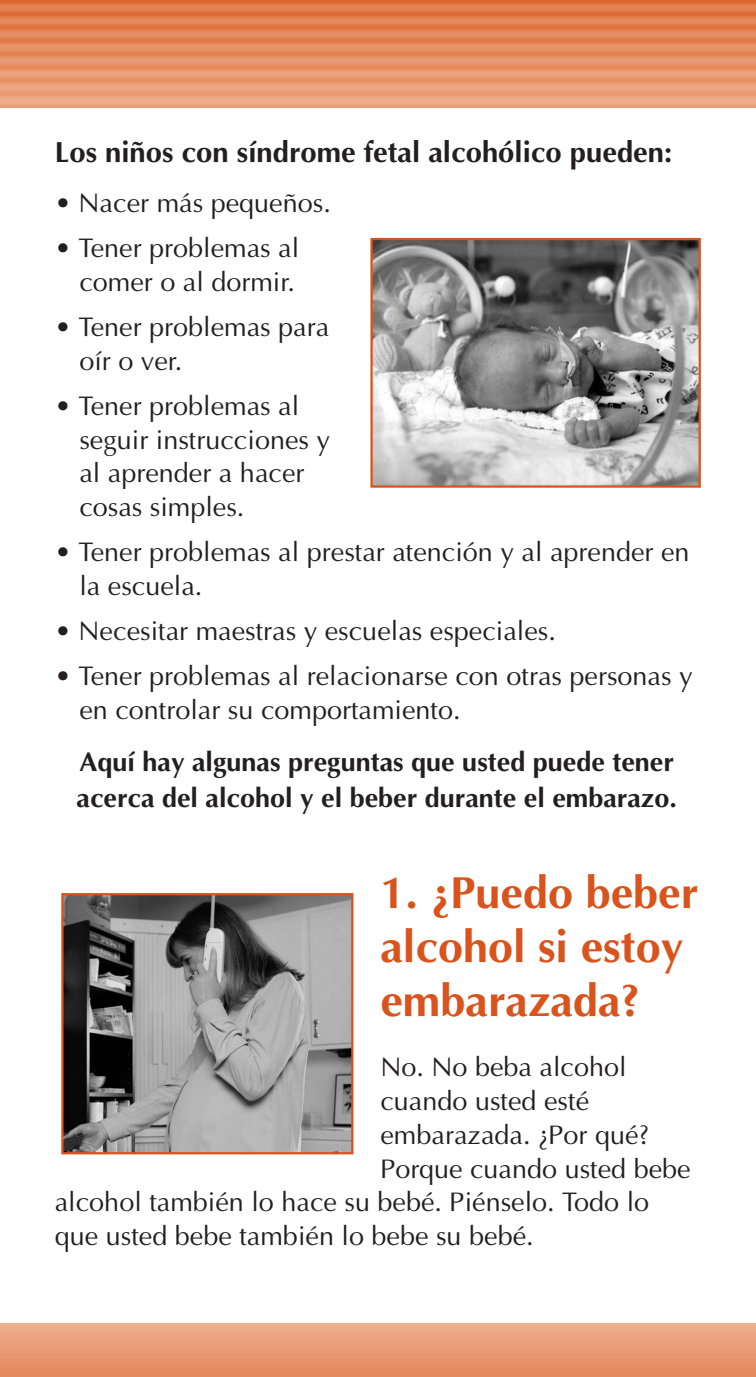
<style>
.page{position:relative;width:756px;height:1377px;background:#fff}
.page>*{position:absolute;margin:0;border:0;box-sizing:border-box;transform-origin:0 0}
.t1{font:700 45px/54px "Optima";color:#d9531c}
.t2{font:700 29.25px "Optima";color:#231f20}
.t3{font:27px/33.8px "Optima";color:#231f20}
.t4{font:700 27px/36px "Optima";color:#231f20}
</style>
<div class="page">
<div style="left:0;top:0;width:756px;height:5px;background:#dc642e"></div>
<div style="left:0;top:3px;width:756px;height:5px;background:#df713f"></div>
<div style="left:0;top:4px;width:756px;height:5px;background:#e27f51"></div>
<div style="left:0;top:6px;width:756px;height:5px;background:#e38356"></div>
<div style="left:0;top:9px;width:756px;height:5px;background:#e28152"></div>
<div style="left:0;top:10px;width:756px;height:5px;background:#e27c4c"></div>
<div style="left:0;top:11px;width:756px;height:5px;background:#e07644"></div>
<div style="left:0;top:12px;width:756px;height:5px;background:#de6c36"></div>
<div style="left:0;top:16px;width:756px;height:5px;background:#e07744"></div>
<div style="left:0;top:17px;width:756px;height:5px;background:#e38456"></div>
<hr style="left:0;top:19px;width:756px;height:4px;background:#e4895d">
<div style="left:0;top:23px;width:756px;height:5px;background:#e28356"></div>
<div style="left:0;top:24px;width:756px;height:5px;background:#e17d4e"></div>
<div style="left:0;top:25px;width:756px;height:5px;background:#e0733f"></div>
<div style="left:0;top:29px;width:756px;height:5px;background:#e27b4a"></div>
<div style="left:0;top:30px;width:756px;height:5px;background:#e5895c"></div>
<hr style="left:0;top:32px;width:756px;height:4px;background:#e58d62">
<div style="left:0;top:36px;width:756px;height:5px;background:#e58b60"></div>
<div style="left:0;top:37px;width:756px;height:5px;background:#e48659"></div>
<div style="left:0;top:38px;width:756px;height:5px;background:#e27f50"></div>
<div style="left:0;top:39px;width:756px;height:5px;background:#e27b49"></div>
<div style="left:0;top:43px;width:756px;height:5px;background:#e4865a"></div>
<div style="left:0;top:44px;width:756px;height:5px;background:#e79269"></div>
<div style="left:0;top:49px;width:756px;height:5px;background:#e79169"></div>
<div style="left:0;top:50px;width:756px;height:5px;background:#e58e64"></div>
<div style="left:0;top:51px;width:756px;height:5px;background:#e4895b"></div>
<div style="left:0;top:52px;width:756px;height:5px;background:#e48352"></div>
<div style="left:0;top:56px;width:756px;height:5px;background:#e68d5f"></div>
<div style="left:0;top:57px;width:756px;height:5px;background:#e89770"></div>
<div style="left:0;top:59px;width:756px;height:5px;background:#e99b75"></div>
<div style="left:0;top:63px;width:756px;height:5px;background:#e7966d"></div>
<div style="left:0;top:64px;width:756px;height:5px;background:#e69166"></div>
<div style="left:0;top:65px;width:756px;height:5px;background:#e68a5c"></div>
<div style="left:0;top:69px;width:756px;height:5px;background:#e89166"></div>
<div style="left:0;top:70px;width:756px;height:5px;background:#ea9c76"></div>
<hr style="left:0;top:72px;width:756px;height:4px;background:#eba07c">
<div style="left:0;top:76px;width:756px;height:5px;background:#ea9d77"></div>
<div style="left:0;top:77px;width:756px;height:5px;background:#ea9971"></div>
<div style="left:0;top:78px;width:756px;height:5px;background:#e89065"></div>
<div style="left:0;top:83px;width:756px;height:5px;background:#eba17c"></div>
<hr style="left:0;top:85px;width:756px;height:4px;background:#eca682">
<div style="left:0;top:89px;width:756px;height:5px;background:#eda580"></div>
<div style="left:0;top:90px;width:756px;height:5px;background:#eca17b"></div>
<div style="left:0;top:91px;width:756px;height:5px;background:#ea986e"></div>
<div style="left:0;top:96px;width:756px;height:5px;background:#eca27c"></div>
<div style="left:0;top:97px;width:756px;height:5px;background:#eeab88"></div>
<div style="left:0;top:100px;width:756px;height:5px;background:#eeac8a"></div>
<div style="left:0;top:103px;width:756px;height:5px;background:#eda885"></div>
<hr style="left:0;top:104px;width:756px;height:4px;background:#eba47e">
<hr style="left:0;top:105px;width:756px;height:3px;background:#eca077">
<hr style="left:0;top:1373px;width:756px;height:4px;background:#e58b60">
<hr style="left:0;top:1372px;width:756px;height:4px;background:#e4865a">
<hr style="left:0;top:1371px;width:756px;height:4px;background:#e58c60">
<hr style="left:0;top:1370px;width:756px;height:4px;background:#e3875a">
<hr style="left:0;top:1368px;width:756px;height:4px;background:#e58e64">
<hr style="left:0;top:1367px;width:756px;height:4px;background:#e4895e">
<hr style="left:0;top:1366px;width:756px;height:4px;background:#e68f66">
<hr style="left:0;top:1365px;width:756px;height:4px;background:#e58b60">
<hr style="left:0;top:1364px;width:756px;height:4px;background:#e58e64">
<hr style="left:0;top:1361px;width:756px;height:4px;background:#e7936b">
<hr style="left:0;top:1360px;width:756px;height:4px;background:#e68f65">
<hr style="left:0;top:1359px;width:756px;height:4px;background:#e7956d">
<hr style="left:0;top:1358px;width:756px;height:4px;background:#e69067">
<hr style="left:0;top:1356px;width:756px;height:4px;background:#e7936c">
<hr style="left:0;top:1354px;width:756px;height:4px;background:#e89872">
<hr style="left:0;top:1353px;width:756px;height:4px;background:#e7946c">
<hr style="left:0;top:1352px;width:756px;height:4px;background:#e89a73">
<hr style="left:0;top:1351px;width:756px;height:4px;background:#e7956d">
<hr style="left:0;top:1349px;width:756px;height:4px;background:#e99d76">
<hr style="left:0;top:1348px;width:756px;height:4px;background:#e99872">
<hr style="left:0;top:1347px;width:756px;height:4px;background:#ea9e79">
<hr style="left:0;top:1346px;width:756px;height:4px;background:#e99c76">
<hr style="left:0;top:1342px;width:756px;height:4px;background:#eaa27d">
<hr style="left:0;top:1341px;width:756px;height:4px;background:#ea9e78">
<hr style="left:0;top:1340px;width:756px;height:4px;background:#eba37f">
<hr style="left:0;top:1339px;width:756px;height:4px;background:#ea9f7a">
<hr style="left:0;top:1337px;width:756px;height:4px;background:#eba37e">
<hr style="left:0;top:1335px;width:756px;height:4px;background:#eca784">
<hr style="left:0;top:1334px;width:756px;height:4px;background:#eba37f">
<hr style="left:0;top:1333px;width:756px;height:4px;background:#eca785">
<hr style="left:0;top:1332px;width:756px;height:4px;background:#eca581">
<hr style="left:0;top:1330px;width:756px;height:4px;background:#ea8">
<hr style="left:0;top:1329px;width:756px;height:4px;background:#eda784">
<hr style="left:0;top:1328px;width:756px;height:4px;background:#eeac8a">
<hr style="left:0;top:1327px;width:756px;height:4px;background:#eda986">
<hr style="left:0;top:1326px;width:756px;height:4px;background:#edab8a">
<hr style="left:0;top:1323px;width:756px;height:4px;background:#eeb08f">
<hr style="left:0;top:1323px;width:756px;height:3px;background:#eb9e75">
<img style="left:373px;top:241px;width:324px;height:244px">
<div style="left:370px;top:238px;width:330px;height:250px;border:2px solid #d9531c"></div>
<img style="left:64px;top:896px;width:286px;height:255px">
<div style="left:61px;top:893px;width:292px;height:261px;border:2px solid #d9531c"></div>
<h3 class="t2" style="left:55px;top:135px;width:619px">Los niños con síndrome fetal alcohólico pueden:</h3>
<p class="t3" style="left:55px;top:186px;width:277px">• Nacer más pequeños.</p>
<p class="t3" style="left:55px;top:231px;width:246px;text-align:right">• Tener problemas al comer o al dormir.</p>
<p class="t3" style="left:79px;top:310px;width:251px;text-indent:-25px">• Tener problemas para oír o ver.</p>
<p class="t3" style="left:79px;top:389px;width:252px;text-indent:-25px">• Tener problemas al seguir instrucciones y al aprender a hacer cosas simples.</p>
<p class="t3" style="left:79px;top:535px;width:611px;text-indent:-25px">• Tener problemas al prestar atención y al aprender en la escuela.</p>
<p class="t3" style="left:55px;top:614px;width:502px">• Necesitar maestras y escuelas especiales.</p>
<p class="t3" style="left:79px;top:659px;width:614px;text-indent:-25px">• Tener problemas al relacionarse con otras personas y en controlar su comportamiento.</p>
<h3 class="t4" style="left:76px;top:744px;width:602px">Aquí hay algunas preguntas que usted puede tener acerca del alcohol y el beber durante el embarazo.</h3>
<h2 class="t1" style="left:380px;top:865px;width:319px">1. ¿Puedo beber alcohol si estoy embarazada?</h2>
<p class="t3" style="left:380px;top:1050px;width:312px">No. No beba alcohol cuando usted esté embarazada. ¿Por qué?<br>Porque cuando usted bebe</p>
<p class="t3" style="left:55px;top:1185px;width:596px">alcohol también lo hace su bebé. Piénselo. Todo lo que usted bebe también lo bebe su bebé.</p>
</div>
